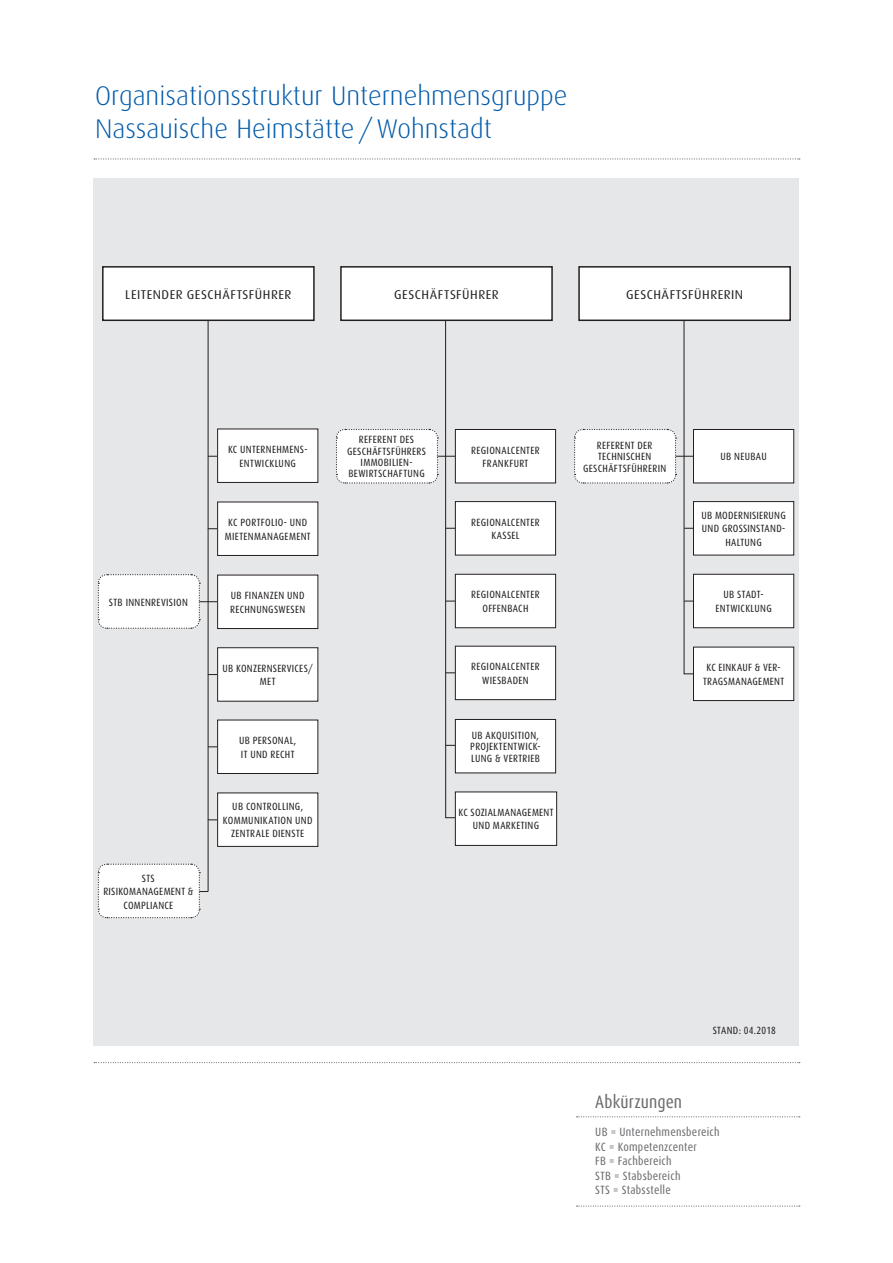
<style>
.page{position:relative;width:893px;height:1263px;background:#fff}
.page>*{position:absolute;margin:0;border:0;box-sizing:border-box;transform-origin:0 0}
.t1{font:300 27px/33px "Dax";color:#015aaa}
.t2{font:18px "Dax Condensed";letter-spacing:.005em;color:#6c6d70}
.t3{font:12.75px "Dax";letter-spacing:.04em;color:#231f20}
.t4{font:12px/14.4px "Dax Condensed";letter-spacing:.02em;color:#6c6d70}
.t5{font:10.5px/13.5px "Dax Condensed";letter-spacing:.03em;color:#231f20;text-align:center}
</style>
<div class="page">
<div style="left:94px;top:179px;width:705px;height:867px;background:#e6e7e9"></div>
<svg style="left:94px;top:158px;width:706px;height:2px"></svg>
<svg style="left:577px;top:1116px;width:223px;height:1px"></svg>
<svg style="left:577px;top:1205px;width:223px;height:1px"></svg>
<svg style="left:94px;top:1062px;width:706px;height:1px"></svg>
<div style="left:103px;top:267px;width:211px;height:53px;background:#fff"></div>
<div style="left:102px;top:266px;width:213px;height:55px;border:2px solid #231f20"></div>
<hr style="left:187px;top:601px;width:43px;height:1px;background:#231f20">
<div style="left:218px;top:502px;width:100px;height:53px;background:#fff"></div>
<div style="left:217px;top:502px;width:101px;height:54px;border:1px solid #231f20"></div>
<div style="left:218px;top:429px;width:100px;height:53px;background:#fff"></div>
<div style="left:217px;top:429px;width:101px;height:54px;border:1px solid #231f20"></div>
<div style="left:218px;top:575px;width:100px;height:53px;background:#fff"></div>
<div style="left:217px;top:575px;width:101px;height:54px;border:1px solid #231f20"></div>
<div style="left:218px;top:648px;width:100px;height:53px;background:#fff"></div>
<div style="left:217px;top:647px;width:101px;height:54px;border:1px solid #231f20"></div>
<div style="left:218px;top:720px;width:100px;height:53px;background:#fff"></div>
<div style="left:217px;top:720px;width:101px;height:54px;border:1px solid #231f20"></div>
<svg style="left:97px;top:574px;width:103px;height:55px;background:#f8f8f8"></svg>
<div style="left:218px;top:793px;width:100px;height:53px;background:#fff"></div>
<div style="left:217px;top:792px;width:101px;height:55px;border:1px solid #231f20"></div>
<svg style="left:97px;top:863px;width:111px;height:56px;background:#f6f6f6"></svg>
<hr style="left:664px;top:456px;width:43px;height:1px;background:#231f20">
<div style="left:693px;top:429px;width:101px;height:54px;background:#fff"></div>
<div style="left:693px;top:429px;width:101px;height:54px;border:1px solid #231f20"></div>
<svg style="left:574px;top:428px;width:103px;height:56px;background:#f8f8f8"></svg>
<hr style="left:425px;top:456px;width:42px;height:1px;background:#231f20">
<svg style="left:445px;top:321px;width:23px;height:497px"></svg>
<div style="left:455px;top:429px;width:101px;height:54px;background:#fff"></div>
<div style="left:455px;top:429px;width:101px;height:54px;border:1px solid #231f20"></div>
<div style="left:455px;top:502px;width:101px;height:53px;background:#fff"></div>
<div style="left:455px;top:501px;width:101px;height:54px;border:1px solid #231f20"></div>
<div style="left:455px;top:574px;width:101px;height:54px;background:#fff"></div>
<div style="left:455px;top:574px;width:101px;height:54px;border:1px solid #231f20"></div>
<div style="left:455px;top:646px;width:101px;height:54px;background:#fff"></div>
<div style="left:455px;top:646px;width:101px;height:54px;border:1px solid #231f20"></div>
<div style="left:455px;top:792px;width:102px;height:53px;background:#fff"></div>
<div style="left:455px;top:791px;width:102px;height:55px;border:1px solid #231f20"></div>
<svg style="left:336px;top:428px;width:103px;height:56px;background:#f8f8f8"></svg>
<div style="left:341px;top:267px;width:211px;height:53px;background:#fff"></div>
<div style="left:340px;top:266px;width:213px;height:55px;border:2px solid #231f20"></div>
<div style="left:579px;top:267px;width:211px;height:53px;background:#fff"></div>
<div style="left:578px;top:266px;width:213px;height:55px;border:2px solid #231f20"></div>
<div style="left:455px;top:719px;width:101px;height:54px;background:#fff"></div>
<div style="left:455px;top:719px;width:101px;height:54px;border:1px solid #231f20"></div>
<svg style="left:683px;top:320px;width:24px;height:354px"></svg>
<div style="left:693px;top:574px;width:101px;height:54px;background:#fff"></div>
<div style="left:693px;top:574px;width:101px;height:54px;border:1px solid #231f20"></div>
<div style="left:693px;top:502px;width:101px;height:53px;background:#fff"></div>
<div style="left:693px;top:501px;width:101px;height:54px;border:1px solid #231f20"></div>
<div style="left:693px;top:647px;width:101px;height:53px;background:#fff"></div>
<div style="left:693px;top:647px;width:101px;height:54px;border:1px solid #231f20"></div>
<hr style="left:208px;top:321px;width:1px;height:570px;background:#231f20">
<h1 class="t1" style="left:95px;top:80px;width:474px">Organisationsstruktur Unternehmensgruppe<br>Nassauische Heimstätte/Wohnstadt</h1>
<p class="t3" style="left:125px;top:287px;width:168px">LEITENDER GESCHÄFTSFÜHRER</p>
<p class="t3" style="left:394px;top:287px;width:106px">GESCHÄFTSFÜHRER</p>
<p class="t3" style="left:626px;top:287px;width:118px">GESCHÄFTSFÜHRERIN</p>
<p class="t5" style="left:109px;top:595px;width:81px">STB INNENREVISION</p>
<p class="t5" style="left:103px;top:871px;width:92px">STS<br>RISIKOMANAGEMENT &amp;<br>COMPLIANCE</p>
<p class="t5" style="left:228px;top:443px;width:81px">KC UNTERNEHMENS-<br>ENTWICKLUNG</p>
<p class="t5" style="left:225px;top:516px;width:87px">KC PORTFOLIO- UND<br>MIETENMANAGEMENT</p>
<p class="t5" style="left:230px;top:589px;width:77px;text-align:left">UB FINANZEN UND<br>RECHNUNGSWESEN</p>
<p class="t5" style="left:223px;top:661px;width:92px">UB KONZERNSERVICES/<br>MET</p>
<p class="t5" style="left:239px;top:734px;width:59px;text-align:left">UB PERSONAL,<br>IT UND RECHT</p>
<p class="t5" style="left:223px;top:800px;width:91px">UB CONTROLLING,<br>KOMMUNIKATION UND<br>ZENTRALE DIENSTE</p>
<p class="t5" style="left:347px;top:434px;width:81px;line-height:11.2px">REFERENT DES<br>GESCHÄFTSFÜHRERS<br>IMMOBILIEN-<br>BEWIRTSCHAFTUNG</p>
<p class="t5" style="left:471px;top:443px;width:70px">REGIONALCENTER<br>FRANKFURT</p>
<p class="t5" style="left:471px;top:515px;width:70px">REGIONALCENTER<br>KASSEL</p>
<p class="t5" style="left:471px;top:588px;width:70px">REGIONALCENTER<br>OFFENBACH</p>
<p class="t5" style="left:471px;top:660px;width:70px">REGIONALCENTER<br>WIESBADEN</p>
<p class="t5" style="left:470px;top:730px;width:72px;line-height:11.2px;text-align:left">UB AKQUISITION,<br>PROJEKTENTWICK-<br>LUNG &amp; VERTRIEB</p>
<p class="t5" style="left:458px;top:806px;width:96px">KC SOZIALMANAGEMENT<br>UND MARKETING</p>
<p class="t5" style="left:583px;top:440px;width:85px;line-height:11.2px">REFERENT DER<br>TECHNISCHEN<br>GESCHÄFTSFÜHRERIN</p>
<p class="t5" style="left:720px;top:450px;width:48px">UB NEUBAU</p>
<p class="t5" style="left:701px;top:509px;width:86px">UB MODERNISIERUNG<br>UND GROSSINSTAND-<br>HALTUNG</p>
<p class="t5" style="left:715px;top:588px;width:58px">UB STADT-<br>ENTWICKLUNG</p>
<p class="t5" style="left:703px;top:661px;width:83px">KC EINKAUF &amp; VER-<br>TRAGSMANAGEMENT</p>
<h2 class="t2" style="left:595px;top:1092px;width:88px">Abkürzungen</h2>
<p class="t5" style="left:713px;top:1024px;width:65px">STAND: 04.2018</p>
<p class="t4" style="left:595px;top:1125px;width:126px">UB = Unternehmensbereich<br>KC = Kompetenzcenter<br>FB = Fachbereich<br>STB = Stabsbereich<br>STS = Stabsstelle</p>
</div>
